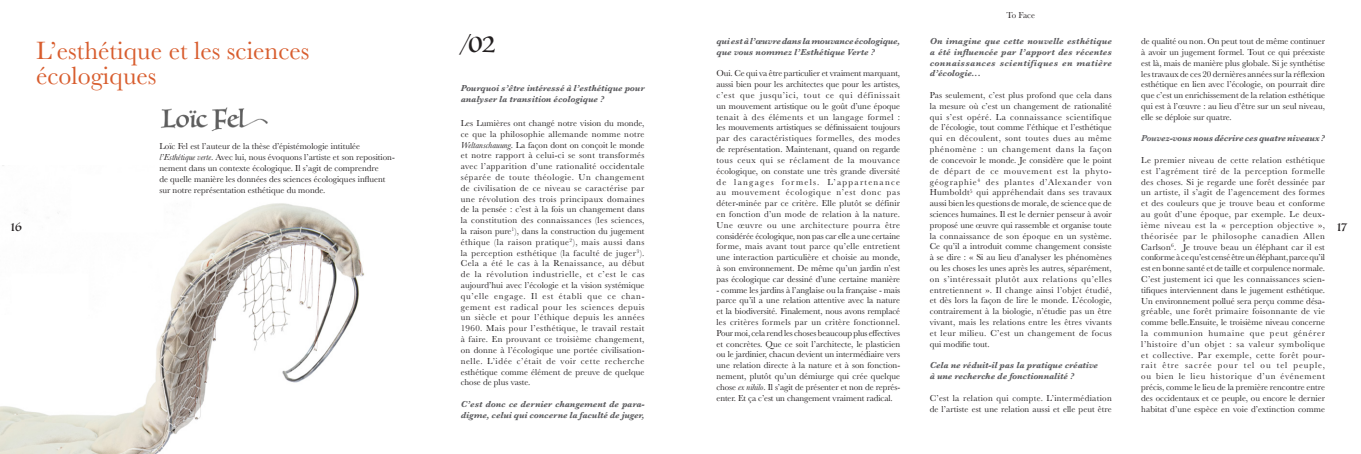
<style>
.page{position:relative;width:1361px;height:454px;background:#fff}
.page>*{position:absolute;margin:0;border:0;box-sizing:border-box;transform-origin:0 0}
.t1{font:26px/24.5px "Baskerville";color:#d85d2e}
.t2{font:24px "Luminari";color:#231f20}
.t3{font:12px "Luminari";color:#231f20}
.JUSTIF_1{font:9px/10.8px "Baskerville";color:#231f20;text-align:justify}
.JUSTIF_1-2{font:italic 700 9px/10.8px "Baskerville";color:#5c5c5f}
.s1{font-style:italic}
.s2{color:#6c6d70}
</style>
<div class="page">
<img style="left:0;top:203px;width:365px;height:251px">
<img style="left:160px;top:107px;width:108px;height:25px">
<p class="t3" style="left:11px;top:216px;width:13px">16</p>
<p class="t2" style="left:461px;top:23px;width:36px">/02</p>
<p class="t1" style="left:36px;top:39px;width:275px">L’esthétique et les sciences écologiques</p>
<p class="JUSTIF_1-2" style="left:716px;top:36px;width:185px">qui est à l’œuvre dans la mouvance écologique, que vous nommez l’Esthétique Verte ?</p>
<p class="JUSTIF_1" style="left:716px;top:68px;width:185px">Oui. Ce qui va être particulier et vraiment marquant, aussi bien pour les architectes que pour les artistes, c’est que jusqu’ici, tout ce qui définissait un mouvement artistique ou le goût d’une époque tenait à des éléments et un langage formel : les mouvements artistiques se définissaient toujours par des caractéristiques formelles, des modes de représentation. Maintenant, quand on regarde tous ceux qui se réclament de la mouvance écologique, on constate une très grande diversité de langages formels. L’appartenance au mouvement écologique n’est donc pas déter-minée par ce critère. Elle plutôt se définir en fonction d’un mode de relation à la nature.<br>Une œuvre ou une architecture pourra être considérée écologique, non pas car elle a une certaine forme, mais avant tout parce qu’elle entretient une interaction particulière et choisie au monde, à son environnement. De même qu’un jardin n’est pas écologique car dessiné d’une certaine manière</p>
<p class="JUSTIF_1" style="left:716px;top:284px;width:185px">- comme les jardins à l’anglaise ou la française - mais parce qu’il a une relation attentive avec la nature et la biodiversité. Finalement, nous avons remplacé les critères formels par un critère fonctionnel.<br>Pour moi, cela rend les choses beaucoup plus effectives et concrètes. Que ce soit l’architecte, le plasticien ou le jardinier, chacun devient un intermédiaire vers une relation directe à la nature et à son fonction&shy;nement, plutôt qu’un démiurge qui crée quelque chose <span class="s1">ex nihilo</span>. Il s’agit de présenter et non de représ&shy;enter. Et ça c’est un changement vraiment radical.</p>
<p class="JUSTIF_1-2" style="left:461px;top:83px;width:185px">Pourquoi s’être intéressé à l’esthétique pour analyser la transition écologique ?</p>
<p class="JUSTIF_1" style="left:461px;top:118px;width:185px">Les Lumières ont changé notre vision du monde, ce que la philosophie allemande nomme notre <span class="s1">Weltanschauung</span>. La façon dont on conçoit le monde et notre rapport à celui-ci se sont transformés avec l’apparition d’une rationalité occidentale séparée de toute théologie. Un changement de civilisation de ce niveau se caractérise par une révolution des trois principaux domaines de la pensée : c’est à la fois un changement dans la constitution des connaissances (les sciences, la raison pure<sup>1</sup>), dans la construction du jugement éthique (la raison pratique<sup>2</sup>), mais aussi dans la perception esthétique (la faculté de juger<sup>3</sup>).<br>Cela a été le cas à la Renaissance, au début de la révolution industrielle, et c’est le cas aujourd’hui avec l’écologie et la vision systémique qu’elle engage. Il est établi que ce chan&shy;gement est radical pour les sciences depuis un siècle et pour l’éthique depuis les années 1960. Mais pour l’esthétique, le travail restait à faire. En prouvant ce troisième changement, on donne à l’écologique une portée civilisation&shy;nelle. L’idée c’était de voir cette recherche esthétique comme élément de preuve de quelque chose de plus vaste.</p>
<p class="JUSTIF_1-2" style="left:461px;top:398px;width:185px">C’est donc ce dernier changement de para&shy;digme, celui qui concerne la faculté de juger,</p>
<p class="JUSTIF_1" style="left:159px;top:141px;width:237px;text-align:left">Loïc Fel est l’auteur de la thèse d’épistémologie intitulée <span class="s1">l’Esthétique verte</span>. Avec lui, nous évoquons l’artiste et son reposition&shy;nement dans un contexte écologique. Il s’agit de comprendre<br>de quelle manière les données des sciences écologiques influent sur notre représentation esthétique du monde.</p>
<p class="JUSTIF_1" style="left:1006px;top:10px;width:30px">To Face</p>
<p class="JUSTIF_1-2" style="left:930px;top:36px;width:184px;text-align:justify">On imagine que cette nouvelle esthétique a été influencée par l’apport des récentes connaissances scientifiques en matière d’écologie...</p>
<p class="JUSTIF_1" style="left:930px;top:90px;width:184px">Pas seulement, c’est plus profond que cela dans la mesure où c’est un changement de rationalité qui s’est opéré. La connaissance scientifique de l’écologie, tout comme l’éthique et l’esthétique qui en découlent, sont toutes dues au même phénomène : un changement dans la façon de concevoir le monde. Je considère que le point de départ de ce mouvement est la phyto&shy;géographie<sup>4</sup> des plantes d’Alexander von Humboldt<sup>5</sup> qui appréhendait dans ses travaux aussi bien les questions de morale, de science que de sciences humaines. Il est le dernier penseur à avoir proposé une œuvre qui rassemble et organise toute la connaissance de son époque en un système.<br>Ce qu’il a introduit comme changement consiste à se dire : « Si au lieu d’analyser les phénomènes ou les choses les unes après les autres, séparément, on s’intéressait plutôt aux relations qu’elles entretiennent ». Il change ainsi l’objet étudié, et dès lors la façon de lire le monde. L’écologie, contrairement à la biologie, n’étudie pas un être vivant, mais les relations entre les êtres vivants et leur milieu. C’est un changement de focus qui modifie tout.</p>
<p class="JUSTIF_1-2" style="left:930px;top:360px;width:170px">Cela ne réduit-il pas la pratique créative à une recherche de fonctionnalité ?</p>
<p class="JUSTIF_1" style="left:930px;top:392px;width:184px">C’est la relation qui compte. L’intermédiation de l’artiste est une relation aussi et elle peut être</p>
<p class="JUSTIF_1" style="left:1141px;top:36px;width:185px">de qualité ou non. On peut tout de même continuer à avoir un jugement formel. Tout ce qui préexiste est là, mais de manière plus globale. Si je synthétise les travaux de ces 20 dernières années sur la réflexion esthétique en lien avec l’écologie, on pourrait dire que c’est un enrichissement de la relation esthétique qui est à l’œuvre : au lieu d’être sur un seul niveau, elle se déploie sur quatre.</p>
<p class="JUSTIF_1-2" style="left:1141px;top:133px;width:185px"><span class="s2">Pou</span>vez-vous nous décrire ces quatre niveaux ?</p>
<p class="JUSTIF_1" style="left:1141px;top:155px;width:185px">Le premier niveau de cette relation esthétique est l’agrément tiré de la perception formelle des choses. Si je regarde une forêt dessinée par un artiste, il s’agit de l’agencement des formes et des couleurs que je trouve beau et conforme au goût d’une époque, par exemple. Le deux&shy;ième niveau est la « perception objective », théorisée par le philosophe canadien Allen Carlson<sup>6</sup>. Je trouve beau un éléphant car il est conforme à ce qu’est censé être un éléphant, parce qu’il est en bonne santé et de taille et corpulence normale.<br>C’est justement ici que les connaissances scien&shy;tifiques interviennent dans le jugement esthétique.<br>Un environnement pollué sera perçu comme désa&shy;gréable, une forêt primaire foisonnante de vie comme belle.Ensuite, le troisième niveau concerne la communion humaine que peut générer l’histoire d’un objet : sa valeur symbolique et collective. Par exemple, cette forêt pour&shy;rait être sacrée pour tel ou tel peuple, ou bien le lieu historique d’un événement précis, comme le lieu de la première rencontre entre des occidentaux et ce peuple, ou encore le dernier habitat d’une espèce en voie d’extinction comme</p>
<h3 class="t3" style="left:1337px;top:216px;width:12px">17</h3>
</div>
